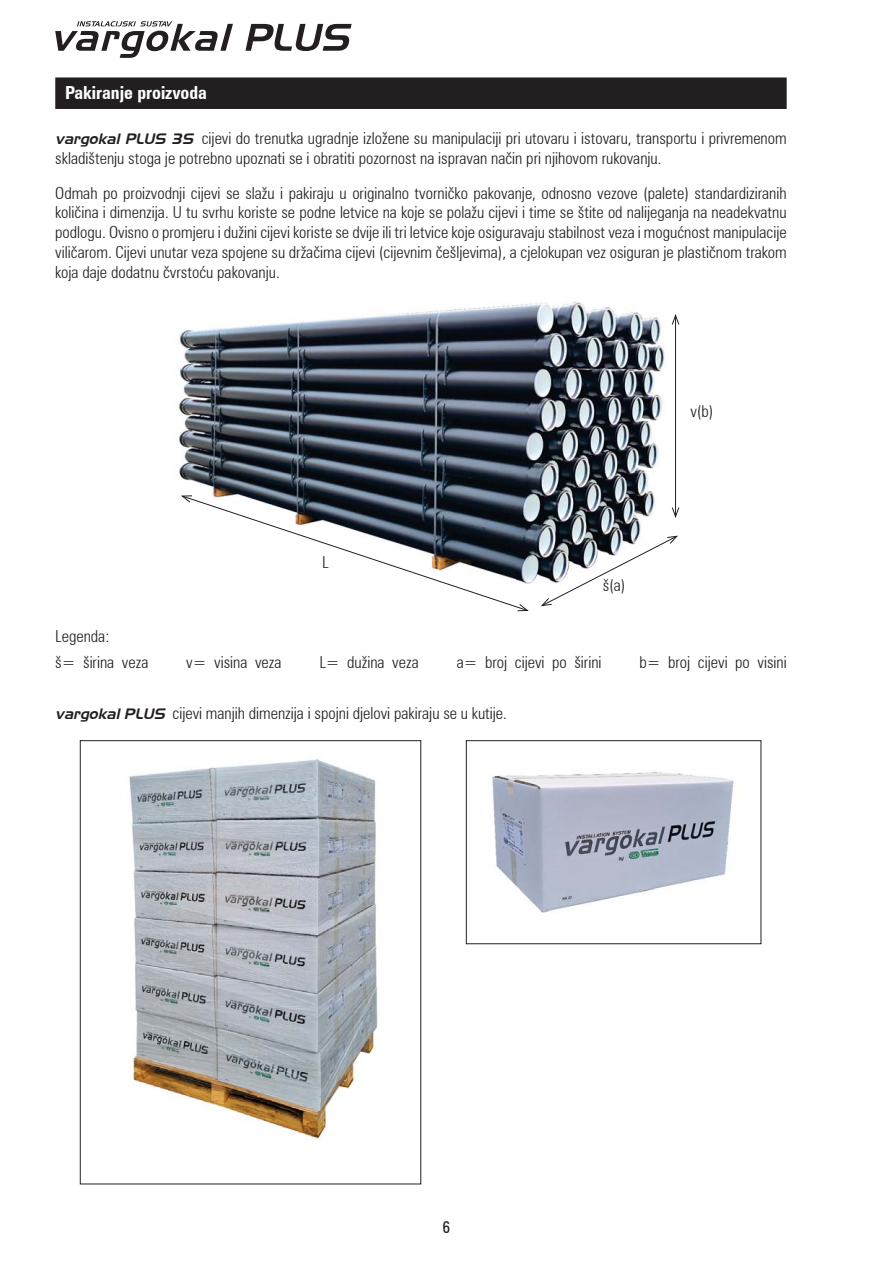
<style>
.page{position:relative;width:893px;height:1263px;background:#fff}
.page>*{position:absolute;margin:0;border:0;box-sizing:border-box;transform-origin:0 0}
.t1{font:700 condensed 18px "Zurich BT";color:#fff}
.t2{font:300 condensed 16.5px/19.8px "Zurich BT";color:#231f20}
.t3{font:condensed 16.5px "Zurich BT";color:#231f20}
.s1{font-family:"Slicker";font-weight:400;font-style:italic;font-stretch:normal;font-size:15px}
</style>
<div class="page">
<svg style="left:245px;top:24px;width:107px;height:27px"></svg>
<svg style="left:55px;top:21px;width:178px;height:37px"></svg>
<div style="left:55px;top:77px;width:732px;height:32px;background:#231f20"></div>
<img style="left:492px;top:771px;width:242px;height:142px">
<div style="left:466px;top:740px;width:295px;height:204px;border:1px solid #231f20"></div>
<img style="left:129px;top:759px;width:249px;height:381px">
<div style="left:80px;top:740px;width:341px;height:444px;border:1px solid #231f20"></div>
<img style="left:178px;top:302px;width:487px;height:310px">
<hr style="left:675px;top:315px;width:1px;height:202px;background:#231f20">
<svg style="left:671px;top:314px;width:9px;height:11px"></svg>
<svg style="left:671px;top:507px;width:9px;height:11px"></svg>
<svg style="left:540px;top:535px;width:138px;height:71px"></svg>
<svg style="left:180px;top:495px;width:349px;height:116px"></svg>
<p class="t1" style="left:65px;top:81px;width:143px">Pakiranje proizvoda</p>
<p class="t2" style="left:55px;top:128px;width:733px"><span class="s1">vargokal PLUS 3S</span> cijevi do trenutka ugradnje izložene su manipulaciji pri utovaru i istovaru, transportu i privremenom skladištenju stoga je potrebno upoznati se i obratiti pozornost na ispravan način pri njihovom rukovanju.</p>
<p class="t2" style="left:55px;top:183px;width:733px;text-align:justify">Odmah po proizvodnji cijevi se slažu i pakiraju u originalno tvorničko pakovanje, odnosno vezove (palete) standardiziranih količina i dimenzija. U tu svrhu koriste se podne letvice na koje se polažu cijevi i time se štite od nalijeganja na neadekvatnu podlogu. Ovisno o promjeru i dužini cijevi koriste se dvije ili tri letvice koje osiguravaju stabilnost veza i mogućnost manipulacije viličarom. Cijevi unutar veza spojene su držačima cijevi (cijevnim češljevima), a cjelokupan vez osiguran je plastičnom trakom koja daje dodatnu čvrstoću pakovanju.</p>
<p class="t2" style="left:322px;top:552px;width:8px">L</p>
<p class="t2" style="left:603px;top:575px;width:24px">š(a)</p>
<p class="t2" style="left:690px;top:401px;width:25px">v(b)</p>
<p class="t2" style="left:55px;top:623px;width:95px;line-height:26.1px">Legenda:<br>š= širina veza</p>
<p class="t2" style="left:186px;top:652px;width:97px">v= visina veza</p>
<p class="t2" style="left:319px;top:652px;width:101px">L= dužina veza</p>
<p class="t2" style="left:457px;top:652px;width:146px">a= broj cijevi po širini</p>
<p class="t2" style="left:639px;top:652px;width:149px">b= broj cijevi po visini</p>
<p class="t2" style="left:55px;top:703px;width:453px"><span class="s1">vargokal PLUS</span> cijevi manjih dimenzija i spojni djelovi pakiraju se u kutije.</p>
<p class="t3" style="left:443px;top:1217px;width:9px">6</p>
</div>
